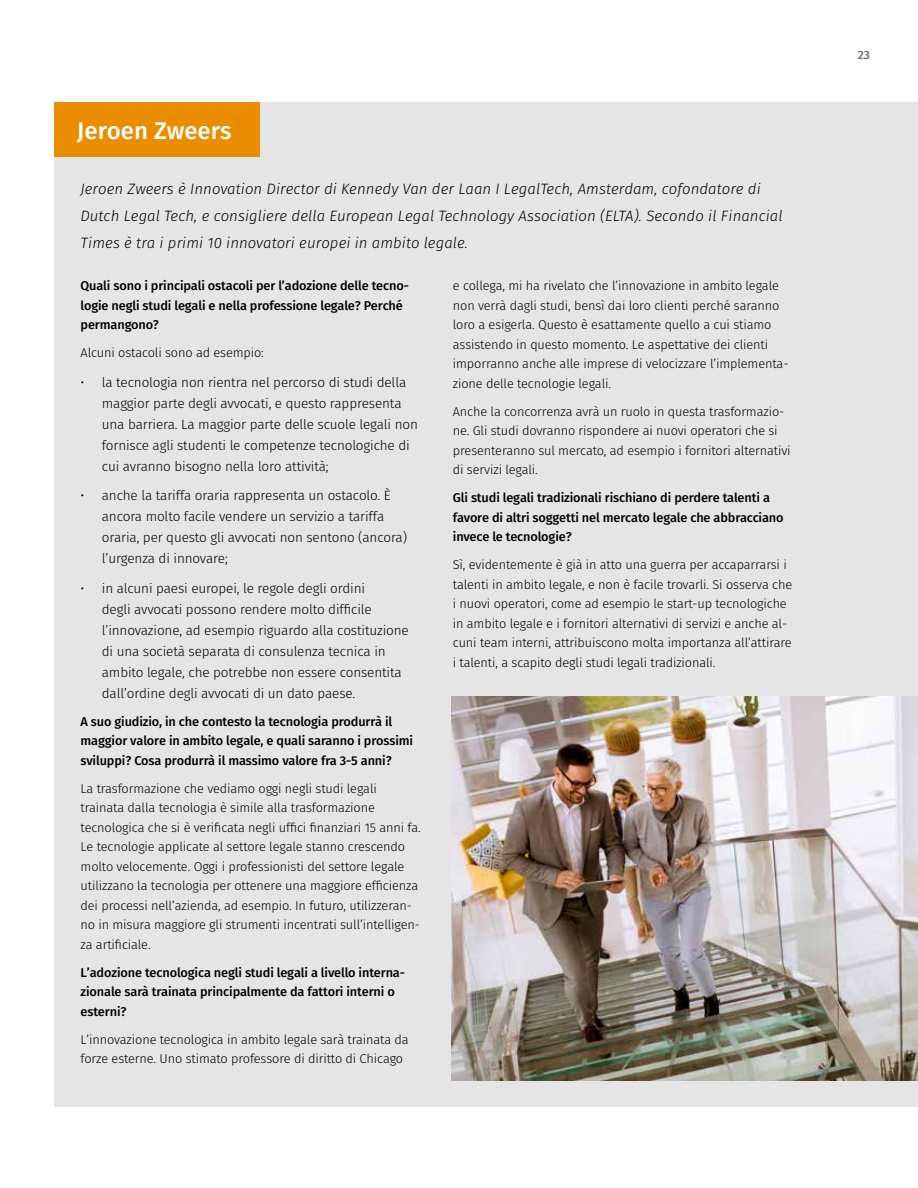
<style>
.page{position:relative;width:918px;height:1188px;background:#fff}
.page>*{position:absolute;margin:0;border:0;box-sizing:border-box;transform-origin:0 0}
.t1{font:500 24px "Fira Sans";color:#fff}
.t2{font:italic 300 15px/27px "Fira Sans";letter-spacing:.005em;color:#000}
.t3{font:300 13.5px/21px "Fira Sans";letter-spacing:-.01em;color:#000}
.t4{font:300 12.75px/19.5px "Fira Sans";letter-spacing:-.01em;color:#000}
.t5{font:500 12.75px/19.5px "Fira Sans";letter-spacing:-.01em;color:#000}
.t6{font:500 12px "Fira Sans";color:#6b6b6a}
</style>
<div class="page">
<div style="left:54px;top:102px;width:864px;height:1005px;background:#e5e5e5"></div>
<div style="left:54px;top:102px;width:205px;height:55px;background:#ea8d00"></div>
<img style="left:451px;top:696px;width:467px;height:384px">
<h1 class="t1" style="left:77px;top:112px;width:156px">Jeroen Zweers</h1>
<p class="t2" style="left:80px;top:175px;width:704px">Jeroen Zweers è Innovation Director di Kennedy Van der Laan I LegalTech, Amsterdam, cofondatore di<br>Dutch Legal Tech, e consigliere della European Legal Technology Association (ELTA). Secondo il Financial<br>Times è tra i primi 10 innovatori europei in ambito legale.</p>
<p class="t5" style="left:81px;top:275px;width:330px">Quali sono i principali ostacoli per l’adozione delle tecno&shy;logie negli studi legali e nella professione legale? Perché permangono?</p>
<p class="t4" style="left:81px;top:343px;width:185px">Alcuni ostacoli sono ad esempio:</p>
<p class="t3" style="left:102px;top:371px;width:318px;text-indent:-21px">• la tecnologia non rientra nel percorso di studi della maggior parte degli avvocati, e questo rappresenta una barriera. La maggior parte delle scuole legali non fornisce agli studenti le competenze tecnologiche di cui avranno bisogno nella loro attività;</p>
<p class="t3" style="left:102px;top:485px;width:307px;text-indent:-21px">• anche la tariffa oraria rappresenta un ostacolo. È ancora molto facile vendere un servizio a tariffa oraria, per questo gli avvocati non sentono (ancora) l’urgenza di innovare;</p>
<p class="t3" style="left:102px;top:578px;width:309px;text-indent:-21px">• in alcuni paesi europei, le regole degli ordini<br>degli avvocati possono rendere molto difficile l’innovazione, ad esempio riguardo alla costituzione di una società separata di consulenza tecnica in ambito legale, che potrebbe non essere consentita dall’ordine degli avvocati di un dato paese.</p>
<p class="t5" style="left:81px;top:711px;width:334px">A suo giudizio, in che contesto la tecnologia produrrà il maggior valore in ambito legale, e quali saranno i prossimi sviluppi? Cosa produrrà il massimo valore fra 3-5 anni?</p>
<p class="t4" style="left:81px;top:778px;width:342px">La trasformazione che vediamo oggi negli studi legali trainata dalla tecnologia è simile alla trasformazione tecnologica che si è verificata negli uffici finanziari 15 anni fa.<br>Le tecnologie applicate al settore legale stanno crescendo molto velocemente. Oggi i professionisti del settore legale utilizzano la tecnologia per ottenere una maggiore efficienza dei processi nell’azienda, ad esempio. In futuro, utilizzeran&shy;no in misura maggiore gli strumenti incentrati sull’intelligen&shy;za artificiale.</p>
<p class="t5" style="left:81px;top:962px;width:326px">L’adozione tecnologica negli studi legali a livello interna&shy;zionale sarà trainata principalmente da fattori interni o esterni?</p>
<p class="t4" style="left:81px;top:1029px;width:330px">L’innovazione tecnologica in ambito legale sarà trainata da forze esterne. Uno stimato professore di diritto di Chicago</p>
<p class="t4" style="left:453px;top:276px;width:337px">e collega, mi ha rivelato che l’innovazione in ambito legale non verrà dagli studi, bensì dai loro clienti perché saranno loro a esigerla. Questo è esattamente quello a cui stiamo assistendo in questo momento. Le aspettative dei clienti imporranno anche alle imprese di velocizzare l’implementa&shy;zione delle tecnologie legali.</p>
<p class="t4" style="left:453px;top:401px;width:339px">Anche la concorrenza avrà un ruolo in questa trasformazio&shy;ne. Gli studi dovranno rispondere ai nuovi operatori che si presenteranno sul mercato, ad esempio i fornitori alternativi di servizi legali.</p>
<p class="t5" style="left:453px;top:487px;width:332px">Gli studi legali tradizionali rischiano di perdere talenti a favore di altri soggetti nel mercato legale che abbracciano invece le tecnologie?</p>
<p class="t4" style="left:453px;top:555px;width:341px">Sì, evidentemente è già in atto una guerra per accaparrarsi i talenti in ambito legale, e non è facile trovarli. Si osserva che i nuovi operatori, come ad esempio le start-up tecnologiche in ambito legale e i fornitori alternativi di servizi e anche al&shy;cuni team interni, attribuiscono molta importanza all’attirare i talenti, a scapito degli studi legali tradizionali.</p>
<p class="t6" style="left:858px;top:45px;width:14px">23</p>
</div>
